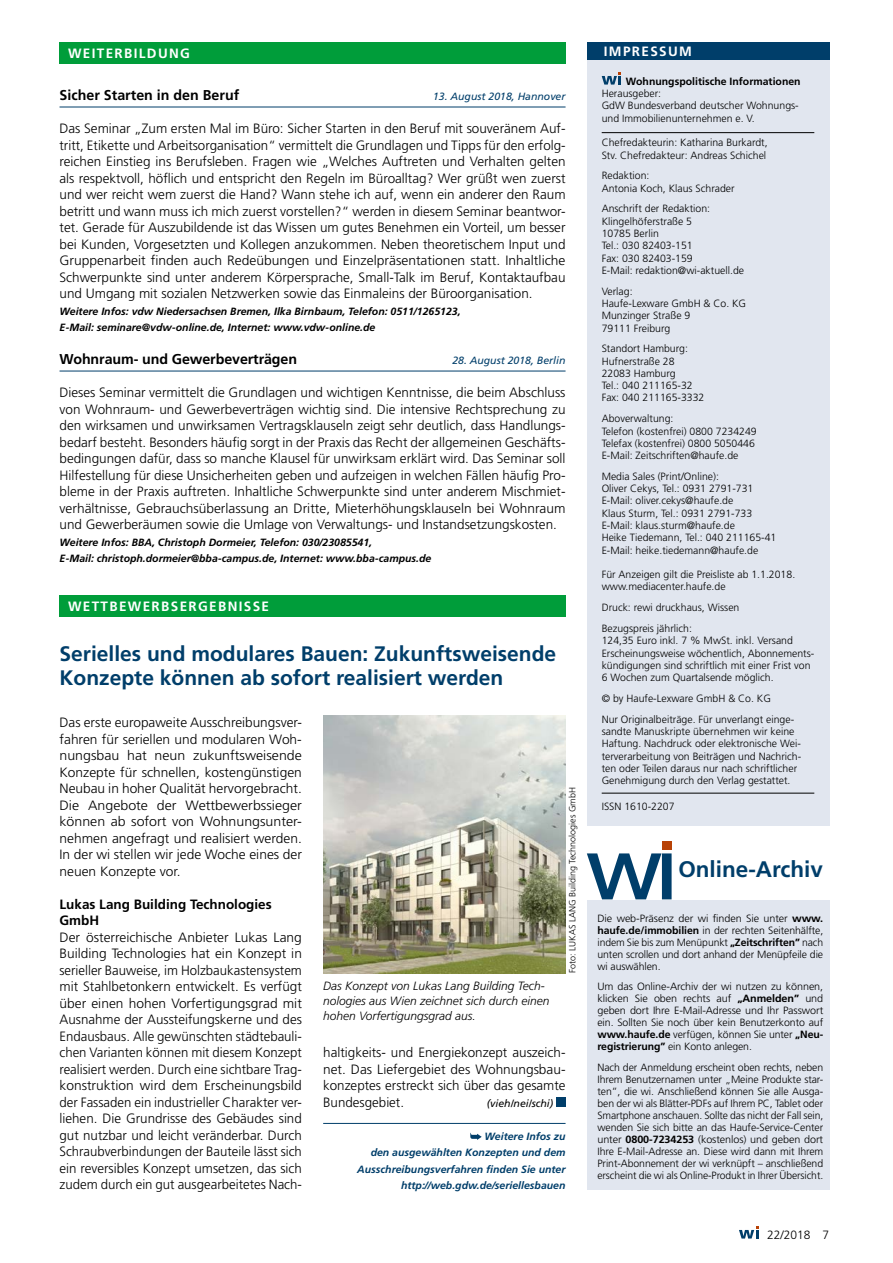
<style>
.page{position:relative;width:893px;height:1263px;background:#fff}
.page>*{position:absolute;margin:0;border:0;box-sizing:border-box;transform-origin:0 0}
.t1{font:700 22.5px "Frutiger";color:#003e6a}
.t2{font:700 21px/24px "Frutiger";color:#003e6a}
.t3{font:700 14.25px "Frutiger";letter-spacing:-.005em;color:#000}
.t4{font:300 13.5px/16.5px "Frutiger";color:#000;text-align:justify}
.t5{font:700 13.5px "Frutiger";letter-spacing:.1em;color:#fff}
.t6{font:700 13.5px/16.5px "Frutiger";color:#000}
.t7{font:italic 300 12px/15px "Frutiger";color:#000}
.t8{font:300 12px "Frutiger";color:#000}
.t9{font:300 10.5px/12.3px "Frutiger";color:#000}
.t10{font:italic 700 10.5px/16.5px "Frutiger";color:#000}
.t11{font:italic 700 10.5px/16.5px "Frutiger";color:#003e6a;text-align:right}
.t12{font:italic 10.5px "Frutiger";color:#003e6a}
.t13{font:700 10.5px "Frutiger";color:#000}
.t14{font:italic 10.5px "Frutiger";color:#000}
.t15{font:300 9px "Frutiger";color:#000}
.s1{font-weight:700}
</style>
<div class="page">
<div style="left:60px;top:43px;width:506px;height:21px;background:#009d3a"></div>
<hr style="left:60px;top:107px;width:506px;height:1px;background:#003e6a">
<hr style="left:60px;top:371px;width:506px;height:1px;background:#003e6a">
<div style="left:587px;top:900px;width:242px;height:289px;background:#e1e6ef"></div>
<svg style="left:587px;top:853px;width:85px;height:46px"></svg>
<div style="left:662px;top:840px;width:10px;height:9px;background:#b84206"></div>
<div style="left:60px;top:595px;width:506px;height:22px;background:#009d3a"></div>
<div style="left:587px;top:43px;width:242px;height:783px;background:#e1e6ef"></div>
<hr style="left:602px;top:132px;width:212px;height:1px;background:#000">
<hr style="left:602px;top:793px;width:212px;height:1px;background:#000">
<div style="left:587px;top:43px;width:242px;height:17px;background:#003e6a"></div>
<svg style="left:602px;top:72px;width:19px;height:13px"></svg>
<hr style="left:323px;top:1123px;width:243px;height:1px;background:#003e6a">
<div style="left:556px;top:1097px;width:10px;height:10px;background:#003e6a"></div>
<svg style="left:470px;top:1133px;width:12px;height:7px"></svg>
<img style="left:323px;top:715px;width:243px;height:258px">
<svg style="left:739px;top:1226px;width:20px;height:12px"></svg>
<p class="t5" style="left:68px;top:46px;width:123px">WEITERBILDUNG</p>
<p class="t3" style="left:60px;top:87px;width:181px">Sicher Starten in den Beruf</p>
<p class="t12" style="left:433px;top:91px;width:134px">13. August 2018, Hannover</p>
<p class="t4" style="left:60px;top:121px;width:508px">Das Seminar „Zum ersten Mal im Büro: Sicher Starten in den Beruf mit souveränem Auf&shy;tritt, Etikette und Arbeitsorganisation“ vermittelt die Grundlagen und Tipps für den erfolg&shy;reichen Einstieg ins Berufsleben. Fragen wie „Welches Auftreten und Verhalten gelten als respektvoll, höflich und entspricht den Regeln im Büroalltag? Wer grüßt wen zuerst und wer reicht wem zuerst die Hand? Wann stehe ich auf, wenn ein anderer den Raum betritt und wann muss ich mich zuerst vorstellen?“ werden in diesem Seminar beantwor&shy;tet. Gerade für Auszubildende ist das Wissen um gutes Benehmen ein Vorteil, um besser bei Kunden, Vorgesetzten und Kollegen anzukommen. Neben theoretischem Input und Gruppenarbeit finden auch Redeübungen und Einzelpräsentationen statt. Inhaltliche Schwerpunkte sind unter anderem Körpersprache, Small-Talk im Beruf, Kontaktaufbau und Umgang mit sozialen Netzwerken sowie das Einmaleins der Büroorganisation.</p>
<p class="t10" style="left:60px;top:303px;width:403px">Weitere Infos: vdw Niedersachsen Bremen, Ilka Birnbaum, Telefon: 0511/1265123,<br>E-Mail: seminare@vdw-online.de, Internet: www.vdw-online.de</p>
<p class="t3" style="left:60px;top:351px;width:239px">Wohnraum- und Gewerbeverträgen</p>
<p class="t12" style="left:452px;top:355px;width:115px">28. August 2018, Berlin</p>
<p class="t4" style="left:60px;top:385px;width:508px">Dieses Seminar vermittelt die Grundlagen und wichtigen Kenntnisse, die beim Abschluss von Wohnraum- und Gewerbeverträgen wichtig sind. Die intensive Rechtsprechung zu den wirksamen und unwirksamen Vertragsklauseln zeigt sehr deutlich, dass Handlungs&shy;bedarf besteht. Besonders häufig sorgt in der Praxis das Recht der allgemeinen Geschäfts&shy;bedingungen dafür, dass so manche Klausel für unwirksam erklärt wird. Das Seminar soll Hilfestellung für diese Unsicherheiten geben und aufzeigen in welchen Fällen häufig Pro&shy;bleme in der Praxis auftreten. Inhaltliche Schwerpunkte sind unter anderem Mischmiet&shy;verhältnisse, Gebrauchsüberlassung an Dritte, Mieterhöhungsklauseln bei Wohnraum und Gewerberäumen sowie die Umlage von Verwaltungs- und Instandsetzungskosten.</p>
<p class="t10" style="left:60px;top:534px;width:373px">Weitere Infos: BBA, Christoph Dormeier, Telefon: 030/23085541,<br>E-Mail: christoph.dormeier@bba-campus.de, Internet: www.bba-campus.de</p>
<p class="t5" style="left:68px;top:599px;width:203px">WETTBEWERBSERGEBNISSE</p>
<h2 class="t2" style="left:60px;top:642px;width:498px">Serielles und modulares Bauen: Zukunftsweisende<br>Konzepte können ab sofort realisiert werden</h2>
<p class="t4" style="left:60px;top:715px;width:244px">Das erste europaweite Ausschreibungsver&shy;fahren für seriellen und modularen Woh&shy;nungsbau hat neun zukunftsweisende Konzepte für schnellen, kostengünstigen Neubau in hoher Qualität hervorgebracht.<br>Die Angebote der Wettbewerbssieger können ab sofort von Wohnungsunter&shy;nehmen angefragt und realisiert werden.<br>In der wi stellen wir jede Woche eines der neuen Konzepte vor.</p>
<p class="t6" style="left:60px;top:896px;width:214px">Lukas Lang Building Technologies<br>GmbH</p>
<p class="t4" style="left:60px;top:929px;width:244px">Der österreichische Anbieter Lukas Lang Building Technologies hat ein Konzept in serieller Bauweise, im Holzbaukastensystem mit Stahlbetonkern entwickelt. Es verfügt über einen hohen Vorfertigungsgrad mit Ausnahme der Aussteifungskerne und des Endausbaus. Alle gewünschten städtebauli&shy;chen Varianten können mit diesem Konzept realisiert werden. Durch eine sichtbare Trag&shy;konstruktion wird dem Erscheinungsbild der Fassaden ein industrieller Charakter ver&shy;liehen. Die Grundrisse des Gebäudes sind gut nutzbar und leicht veränderbar. Durch Schraubverbindungen der Bauteile lässt sich ein reversibles Konzept umsetzen, das sich zudem durch ein gut ausgearbeitetes Nach-</p>
<p class="t15" style="left:567px;top:972px;width:187px;rotate:-90deg">Foto: LUKAS LANG Building Technologies GmbH</p>
<p class="t7" style="left:323px;top:978px;width:228px">Das Konzept von Lukas Lang Building Tech&shy;nologies aus Wien zeichnet sich durch einen hohen Vorfertigungsgrad aus.</p>
<p class="t4" style="left:323px;top:1045px;width:244px">haltigkeits- und Energiekonzept auszeich&shy;net. Das Liefergebiet des Wohnungsbau&shy;konzeptes erstreckt sich über das gesamte Bundesgebiet.</p>
<p class="t14" style="left:487px;top:1097px;width:68px">(vieh/nei/schi)</p>
<p class="t11" style="left:357px;top:1128px;width:210px">Weitere Infos zu<br>den ausgewählten Konzepten und dem Ausschreibungsverfahren finden Sie unter http://web.gdw.de/seriellesbauen</p>
<p class="t5" style="left:604px;top:44px;width:90px">IMPRESSUM</p>
<p class="t13" style="left:626px;top:75px;width:176px">Wohnungspolitische Informationen</p>
<p class="t9" style="left:602px;top:88px;width:199px">Herausgeber:<br>GdW Bundesverband deutscher Wohnungs&shy;und Immobilienunternehmen e. V.</p>
<p class="t9" style="left:602px;top:137px;width:167px">Chefredakteurin: Katharina Burkardt,<br>Stv. Chefredakteur: Andreas Schichel</p>
<p class="t9" style="left:602px;top:170px;width:135px">Redaktion:<br>Antonia Koch, Klaus Schrader</p>
<p class="t9" style="left:602px;top:203px;width:144px">Anschrift der Redaktion:<br>Klingelhöferstraße 5<br>10785 Berlin<br>Tel.: 030 82403-151<br>Fax: 030 82403-159<br>E-Mail: redaktion@wi-aktuell.de</p>
<p class="t9" style="left:602px;top:285px;width:146px">Verlag:<br>Haufe-Lexware GmbH &amp; Co. KG<br>Munzinger Straße 9<br>79111 Freiburg</p>
<p class="t9" style="left:602px;top:343px;width:104px">Standort Hamburg:<br>Hufnerstraße 28<br>22083 Hamburg<br>Tel.: 040 211165-32<br>Fax: 040 211165-3332</p>
<p class="t9" style="left:602px;top:413px;width:157px">Aboverwaltung:<br>Telefon (kostenfrei) 0800 7234249<br>Telefax (kostenfrei) 0800 5050446<br>E-Mail: Zeitschriften@haufe.de</p>
<p class="t9" style="left:602px;top:470px;width:176px">Media Sales (Print/Online):<br>Oliver Cekys, Tel.: 0931 2791-731<br>E-Mail: oliver.cekys@haufe.de<br>Klaus Sturm, Tel.: 0931 2791-733<br>E-Mail: klaus.sturm@haufe.de<br>Heike Tiedemann, Tel.: 040 211165-41<br>E-Mail: heike.tiedemann@haufe.de</p>
<p class="t9" style="left:602px;top:569px;width:195px">Für Anzeigen gilt die Preisliste ab 1.1.2018. www.mediacenter.haufe.de</p>
<p class="t9" style="left:602px;top:597px;width:139px;line-height:20.9px">Druck: rewi druckhaus, Wissen<br>Bezugspreis jährlich:</p>
<p class="t9" style="left:602px;top:635px;width:214px">124,35 Euro inkl. 7 % MwSt. inkl. Versand Erscheinungsweise wöchentlich, Abonnements&shy;kündigungen sind schriftlich mit einer Frist von 6 Wochen zum Quartalsende möglich.</p>
<p class="t9" style="left:602px;top:688px;width:193px;line-height:20.9px">© by Haufe-Lexware GmbH &amp; Co. KG<br>Nur Originalbeiträge. Für unverlangt einge-</p>
<p class="t9" style="left:602px;top:725px;width:201px">sandte Manuskripte übernehmen wir keine Haftung. Nachdruck oder elektronische Wei&shy;terverarbeitung von Beiträgen und Nachrich&shy;ten oder Teilen daraus nur nach schriftlicher Genehmigung durch den Verlag gestattet.</p>
<p class="t9" style="left:602px;top:800px;width:74px">ISSN 1610-2207</p>
<h1 class="t1" style="left:678px;top:855px;width:146px">Online-Archiv</h1>
<p class="t9" style="left:597px;top:912px;width:227px;text-align:justify">Die web-Präsenz der wi finden Sie unter <span class="s1">www. haufe.de/immobilien</span> in der rechten Seitenhälfte, indem Sie bis zum Menüpunkt <span class="s1">„Zeitschriften”</span> nach unten scrollen und dort anhand der Menüpfeile die wi auswählen.</p>
<p class="t9" style="left:597px;top:981px;width:227px;text-align:justify">Um das Online-Archiv der wi nutzen zu können, klicken Sie oben rechts auf <span class="s1">„Anmelden”</span> und geben dort Ihre E-Mail-Adresse und Ihr Passwort ein. Sollten Sie noch über kein Benutzerkonto auf <span class="s1">www.haufe.de</span> verfügen, können Sie unter <span class="s1">„Neu&shy;registrierung”</span> ein Konto anlegen.</p>
<p class="t9" style="left:597px;top:1061px;width:227px;text-align:justify">Nach der Anmeldung erscheint oben rechts, neben Ihrem Benutzernamen unter „Meine Produkte star&shy;ten”, die wi. Anschließend können Sie alle Ausga&shy;ben der wi als Blätter-PDFs auf Ihrem PC, Tablet oder Smartphone anschauen. Sollte das nicht der Fall sein, wenden Sie sich bitte an das Haufe-Service-Center unter <span class="s1">0800-7234253</span> (kostenlos) und geben dort Ihre E-Mail-Adresse an. Diese wird dann mit Ihrem Print-Abonnement der wi verknüpft – anschließend erscheint die wi als Online-Produkt in Ihrer Übersicht.</p>
<p class="t8" style="left:767px;top:1227px;width:64px">22/2018 7</p>
</div>
